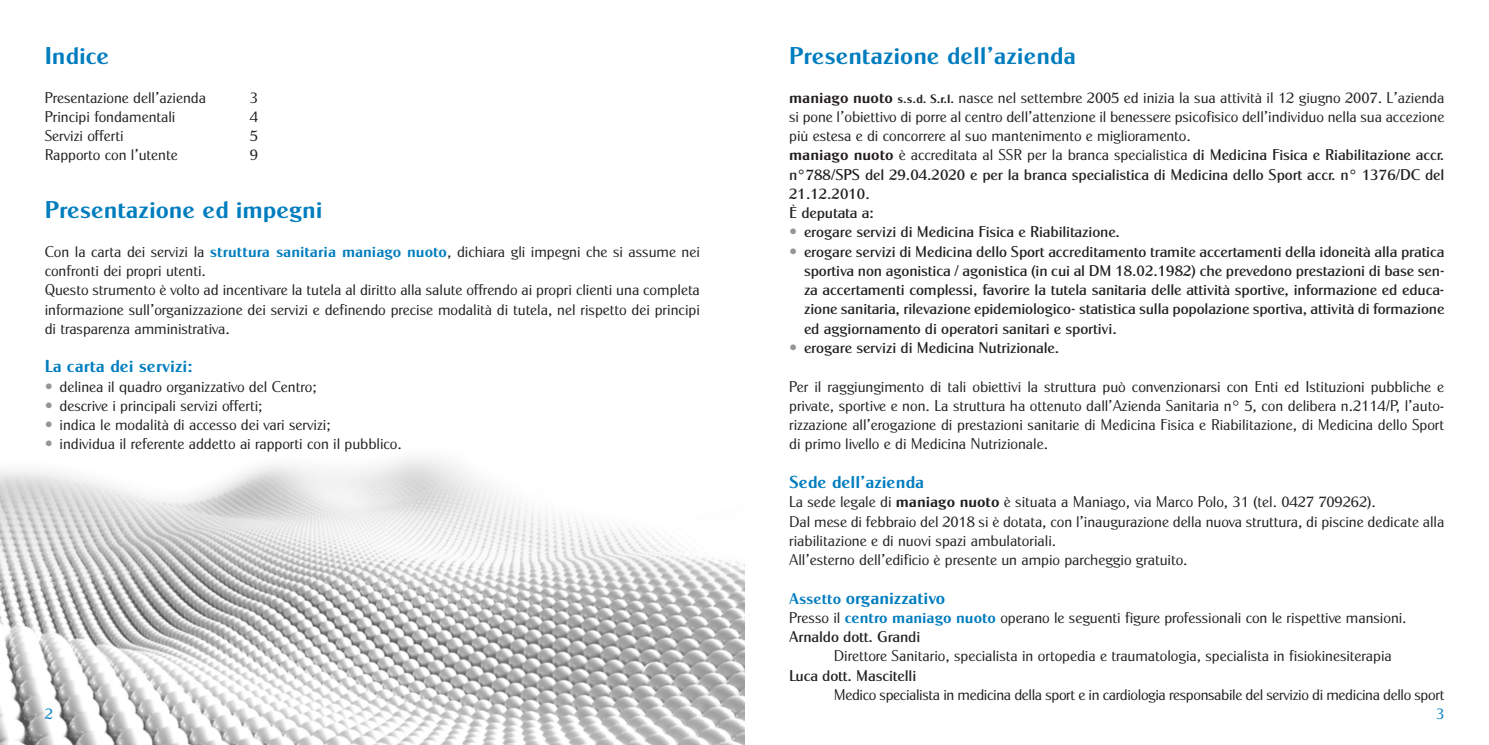
<style>
.page{position:relative;width:1489px;height:745px;background:#fff}
.page>*{position:absolute;margin:0;border:0;box-sizing:border-box;transform-origin:0 0}
.t1{font:24.5px "Globe Gothic CG Bold";color:#007dbf}
.t2{font:17.5px "Globe Gothic CG Bold";color:#007dbf}
.t3{font:15.75px/19.2px "Globe Gothic CG Light";color:#231f20}
.t4{font:15.75px/19.2px "Globe Gothic CG Demi";color:#231f20}
.t5{font:15.75px "Globe Gothic CG Light";letter-spacing:-.02em;color:#231f20}
.t6{font:15.75px "Globe Gothic CG Light";color:#007dbf}
.s1{font-family:"Globe Gothic CG Bold";color:#007dbf}
.s2{color:#939598}
.s3{font-family:"Globe Gothic CG Bold"}
.s4{font-family:"Globe Gothic CG Bold";font-size:12.25px}
.s5{font-family:"Globe Gothic CG Demi"}
.s6{font-family:"Globe Gothic CG Light";color:#939598}
.s7{font-size:15.75px}
</style>
<div class="page">
<img style="left:0;top:457px;width:744px;height:287px">
<h1 class="t1" style="left:45px;top:41px;width:66px">Indice</h1>
<p class="t3" style="left:45px;top:87px;width:163px">Presentazione dell’azienda</p>
<p class="t3" style="left:250px;top:87px;width:10px">3</p>
<p class="t3" style="left:45px;top:107px;width:132px">Principi fondamentali</p>
<p class="t3" style="left:250px;top:107px;width:10px">4</p>
<p class="t3" style="left:45px;top:126px;width:80px">Servizi offerti</p>
<p class="t3" style="left:250px;top:126px;width:10px">5</p>
<p class="t3" style="left:45px;top:145px;width:135px">Rapporto con l’utente</p>
<p class="t3" style="left:250px;top:145px;width:10px">9</p>
<h1 class="t1" style="left:45px;top:195px;width:279px">Presentazione ed impegni</h1>
<p class="t3" style="left:45px;top:241px;width:656px">Con la carta dei servizi la <span class="s1">struttura sanitaria maniago nuoto</span>, dichiara gli impegni che si assume nei confronti dei propri utenti.<br>Questo strumento è volto ad incentivare la tutela al diritto alla salute offrendo ai propri clienti una completa informazione sull’organizzazione dei servizi e definendo precise modalità di tutela, nel rispetto dei principi di trasparenza amministrativa.</p>
<p class="t2" style="left:45px;top:355px;width:149px">La carta dei servizi:</p>
<p class="t3" style="left:45px;top:376px;width:273px"><span class="s2">•</span> delinea il quadro organizzativo del Centro;</p>
<p class="t3" style="left:45px;top:395px;width:219px"><span class="s2">•</span> descrive i principali servizi offerti;</p>
<p class="t3" style="left:45px;top:415px;width:287px"><span class="s2">•</span> indica le modalità di accesso dei vari servizi;</p>
<p class="t3" style="left:45px;top:434px;width:359px"><span class="s2">•</span> individua il referente addetto ai rapporti con il pubblico.</p>
<h1 class="t1" style="left:789px;top:41px;width:288px">Presentazione dell’azienda</h1>
<p class="t3" style="left:789px;top:87px;width:656px"><span class="s3">maniago nuoto</span> <span class="s4">s.s.d. S.r.l.</span> nasce nel settembre 2005 ed inizia la sua attività il 12 giugno 2007. L’azienda si pone l’obiettivo di porre al centro dell’attenzione il benessere psicofisico dell’individuo nella sua accezione più estesa e di concorrere al suo mantenimento e miglioramento.<br><span class="s3">maniago nuoto</span> è accreditata al SSR per la branca specialistica <span class="s5">di Medicina Fisica e Riabilitazione accr.</span></p>
<p class="t4" style="left:789px;top:164px;width:656px">n°788/SPS del 29.04.2020 e per la branca specialistica di Medicina dello Sport accr. n° 1376/DC del<br>21.12.2010.<br>È deputata a:</p>
<p class="t4" style="left:789px;top:222px;width:332px"><span class="s6">•</span> erogare servizi di Medicina Fisica e Riabilitazione.</p>
<p class="t4" style="left:804px;top:241px;width:641px;text-align:justify;text-indent:-15px"><span class="s6">•</span> erogare servizi di Medicina dello Sport accreditamento tramite accertamenti della idoneità alla pratica sportiva non agonistica / agonistica (in cui al DM 18.02.1982) che prevedono prestazioni di base sen&shy;za accertamenti complessi, favorire la tutela sanitaria delle attività sportive, informazione ed educa&shy;zione sanitaria, rilevazione epidemiologico- statistica sulla popolazione sportiva, attività di formazione ed aggiornamento di operatori sanitari e sportivi.</p>
<p class="t4" style="left:789px;top:338px;width:271px"><span class="s6">•</span> erogare servizi di Medicina Nutrizionale.</p>
<p class="t3" style="left:789px;top:376px;width:656px;text-align:justify">Per il raggiungimento di tali obiettivi la struttura può convenzionarsi con Enti ed Istituzioni pubbliche e private, sportive e non. La struttura ha ottenuto dall’Azienda Sanitaria n° 5, con delibera n.2114/P, l’auto&shy;rizzazione all’erogazione di prestazioni sanitarie di Medicina Fisica e Riabilitazione, di Medicina dello Sport di primo livello e di Medicina Nutrizionale.</p>
<p class="t2" style="left:789px;top:471px;width:136px">Sede dell’azienda</p>
<p class="t3" style="left:789px;top:492px;width:656px">La sede legale di <span class="s3">maniago nuoto</span> è situata a Maniago, via Marco Polo, 31 (tel. 0427 709262).<br>Dal mese di febbraio del 2018 si è dotata, con l’inaugurazione della nuova struttura, di piscine dedicate alla riabilitazione e di nuovi spazi ambulatoriali.<br>All’esterno dell’edificio è presente un ampio parcheggio gratuito.</p>
<p class="t2" style="left:789px;top:586px;width:157px"><span class="s7">Assetto</span> organizzativo</p>
<p class="t3" style="left:789px;top:607px;width:619px">Presso il <span class="s1">centro maniago nuoto</span> operano le seguenti figure professionali con le rispettive mansioni.</p>
<p class="t4" style="left:789px;top:626px;width:132px">Arnaldo dott. Grandi</p>
<p class="t3" style="left:833px;top:646px;width:559px">Direttore Sanitario, specialista in ortopedia e traumatologia, specialista in fisiokinesiterapia</p>
<p class="t4" style="left:789px;top:665px;width:128px">Luca dott. Mascitelli</p>
<p class="t5" style="left:833px;top:684px;width:612px">Medico specialista in medicina della sport e in cardiologia responsabile del servizio di medicina dello sport</p>
<p class="t6" style="left:45px;top:703px;width:10px">2</p>
<p class="t6" style="left:1435px;top:703px;width:10px">3</p>
</div>
